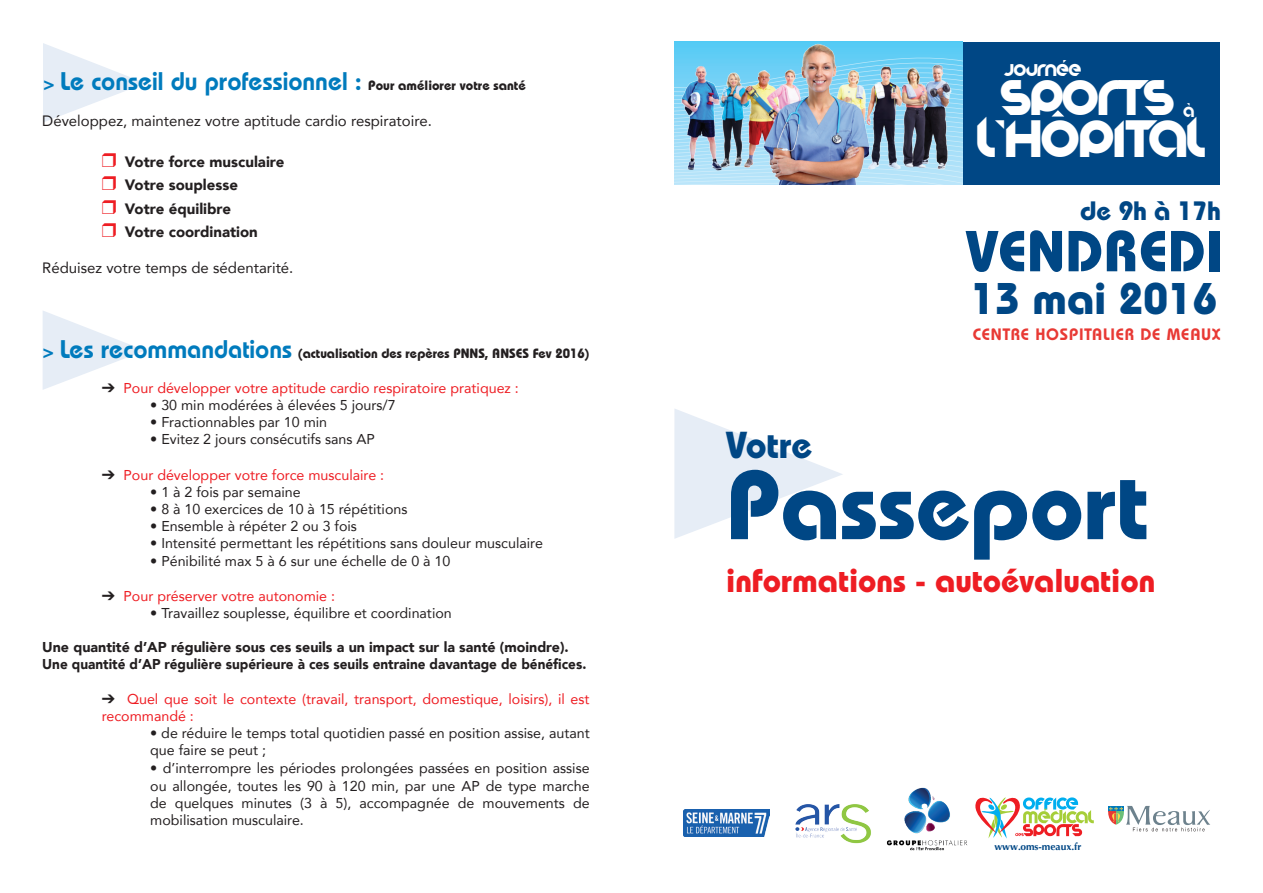
<style>
.page{position:relative;width:1263px;height:893px;background:#fff}
.page>*{position:absolute;margin:0;border:0;box-sizing:border-box;transform-origin:0 0}
.t1{font:700 97.5px "Bauhaus Std";color:#004785}
.t2{font:700 57.6px "Bauhaus Std";color:#004785}
.t3{font:46.05px "Stereofunk";color:#fff}
.t4{font:700 44.25px "Bauhaus Std";color:#004785}
.t5{font:43.8px "Stereofunk";color:#fff}
.t6{font:700 37.5px "Bauhaus Std";color:#004785}
.t7{font:700 33px "Bauhaus Std";color:#ee1d23}
.t8{font:700 26.55px "Bauhaus Std";color:#004785}
.t9{font:600 25.5px "Bauhaus Std";color:#007bbd}
.t10{font:600 16.5px "Bauhaus Std";letter-spacing:.05em;color:#e83934}
.t11{font:15px "Avenir";color:#231f20}
.t12{font:900 15px/23.4px "Avenir";color:#231f20}
.t13{font:15px "Stereofunk";color:#fff}
.t14{font:14.25px/17.1px "Avenir";color:#231f20}
.t15{font:14.25px/17.1px "Avenir";color:#ee1d23}
.t16{font:900 14.25px/17.1px "Avenir";color:#231f20}
.t17{font:700 13.5px "Bauhaus Std";color:#231f20}
.t18{font:13.05px "Stereofunk";color:#fff}
.t19{font:700 10.2px "Optima";color:#004785}
.s1{font-weight:700;font-size:19.5px}
.s2{font-weight:700;font-size:13.5px;color:#231f20}
.s3{font-size:19.5px;color:#007bbd}
.s4{font-weight:600;font-size:25.5px;color:#007bbd}
.s5{color:#231f20}
</style>
<div class="page">
<svg style="left:674px;top:409px;width:169px;height:130px"></svg>
<svg style="left:43px;top:311px;width:102px;height:79px"></svg>
<svg style="left:975px;top:797px;width:118px;height:42px"></svg>
<svg style="left:1108px;top:806px;width:102px;height:25px"></svg>
<img style="left:886px;top:787px;width:81px;height:64px">
<img style="left:795px;top:804px;width:76px;height:39px">
<img style="left:683px;top:810px;width:86px;height:27px">
<div style="left:963px;top:42px;width:256px;height:143px;background:#004785"></div>
<img style="left:675px;top:42px;width:288px;height:143px">
<svg style="left:43px;top:43px;width:102px;height:79px"></svg>
<h3 class="t9" style="left:43px;top:66px;width:484px"><span class="s1">&gt;</span> Le conseil du professionnel : <span class="s2">Pour améliorer votre santé</span></h3>
<p class="t11" style="left:42px;top:108px;width:391px">Développez, maintenez votre aptitude cardio respiratoire.</p>
<p class="t12" style="left:125px;top:150px;width:161px">Votre force musculaire<br>Votre souplesse<br>Votre équilibre<br>Votre coordination</p>
<p class="t11" style="left:42px;top:256px;width:253px">Réduisez votre temps de sédentarité.</p>
<p class="t17" style="left:43px;top:345px;width:548px"><span class="s3">&gt;</span> <span class="s4">Les recommandations</span> (actualisation des repères PNNS, ANSES Fev 2016)</p>
<p class="t15" style="left:102px;top:379px;width:419px"><span class="s5">➔</span> Pour développer votre aptitude cardio respiratoire pratiquez :</p>
<p class="t14" style="left:150px;top:396px;width:247px">• 30 min modérées à élevées 5 jours/7</p>
<p class="t14" style="left:150px;top:413px;width:178px">• Fractionnables par 10 min</p>
<p class="t14" style="left:150px;top:430px;width:226px">• Evitez 2 jours consécutifs sans AP</p>
<p class="t15" style="left:102px;top:466px;width:284px"><span class="s5">➔</span> Pour développer votre force musculaire :</p>
<p class="t14" style="left:150px;top:483px;width:152px">• 1 à 2 fois par semaine</p>
<p class="t14" style="left:150px;top:500px;width:259px">• 8 à 10 exercices de 10 à 15 répétitions</p>
<p class="t14" style="left:150px;top:517px;width:208px">• Ensemble à répéter 2 ou 3 fois</p>
<p class="t14" style="left:150px;top:534px;width:394px">• Intensité permettant les répétitions sans douleur musculaire</p>
<p class="t14" style="left:150px;top:552px;width:302px">• Pénibilité max 5 à 6 sur une échelle de 0 à 10</p>
<p class="t15" style="left:102px;top:587px;width:235px"><span class="s5">➔</span> Pour préserver votre autonomie :</p>
<p class="t14" style="left:150px;top:604px;width:303px">• Travaillez souplesse, équilibre et coordination</p>
<p class="t16" style="left:42px;top:638px;width:546px">Une quantité d’AP régulière sous ces seuils a un impact sur la santé (moindre).<br>Une quantité d’AP régulière supérieure à ces seuils entraine davantage de bénéfices.</p>
<p class="t15" style="left:102px;top:690px;width:489px"><span class="s5">➔</span> Quel que soit le contexte (travail, transport, domestique, loisirs), il est recommandé :</p>
<p class="t14" style="left:150px;top:724px;width:441px">• de réduire le temps total quotidien passé en position assise, autant que faire se peut ;</p>
<p class="t14" style="left:150px;top:759px;width:441px;text-align:justify">• d’interrompre les périodes prolongées passées en position assise ou allongée, toutes les 90 à 120 min, par une AP de type marche de quelques minutes (3 à 5), accompagnée de mouvements de mobilisation musculaire.</p>
<p class="t13" style="left:1051px;top:63px;width:5px;rotate:-90deg">,</p>
<h3 class="t5" style="left:1000px;top:75px;width:175px">sports</h3>
<h3 class="t3" style="left:977px;top:114px;width:230px">l’hopital</h3>
<p class="t13" style="left:1004px;top:62px;width:79px">journee</p>
<p class="t18" style="left:1187px;top:93px;width:4px">,</p>
<p class="t18" style="left:1183px;top:105px;width:12px">a</p>
<h3 class="t8" style="left:1080px;top:194px;width:142px">de 9h à 17h</h3>
<h2 class="t2" style="left:966px;top:216px;width:258px">VENDREDI</h2>
<h3 class="t4" style="left:971px;top:271px;width:248px">13 mai 2016</h3>
<p class="t10" style="left:973px;top:325px;width:249px">CENTRE HOSPITALIER DE MEAUX</p>
<h3 class="t6" style="left:726px;top:422px;width:88px">Votre</h3>
<h1 class="t1" style="left:726px;top:445px;width:424px">Passeport</h1>
<h3 class="t7" style="left:726px;top:560px;width:431px">informations - autoévaluation</h3>
<p class="t19" style="left:994px;top:840px;width:89px">www.oms-meaux.fr</p>
</div>
